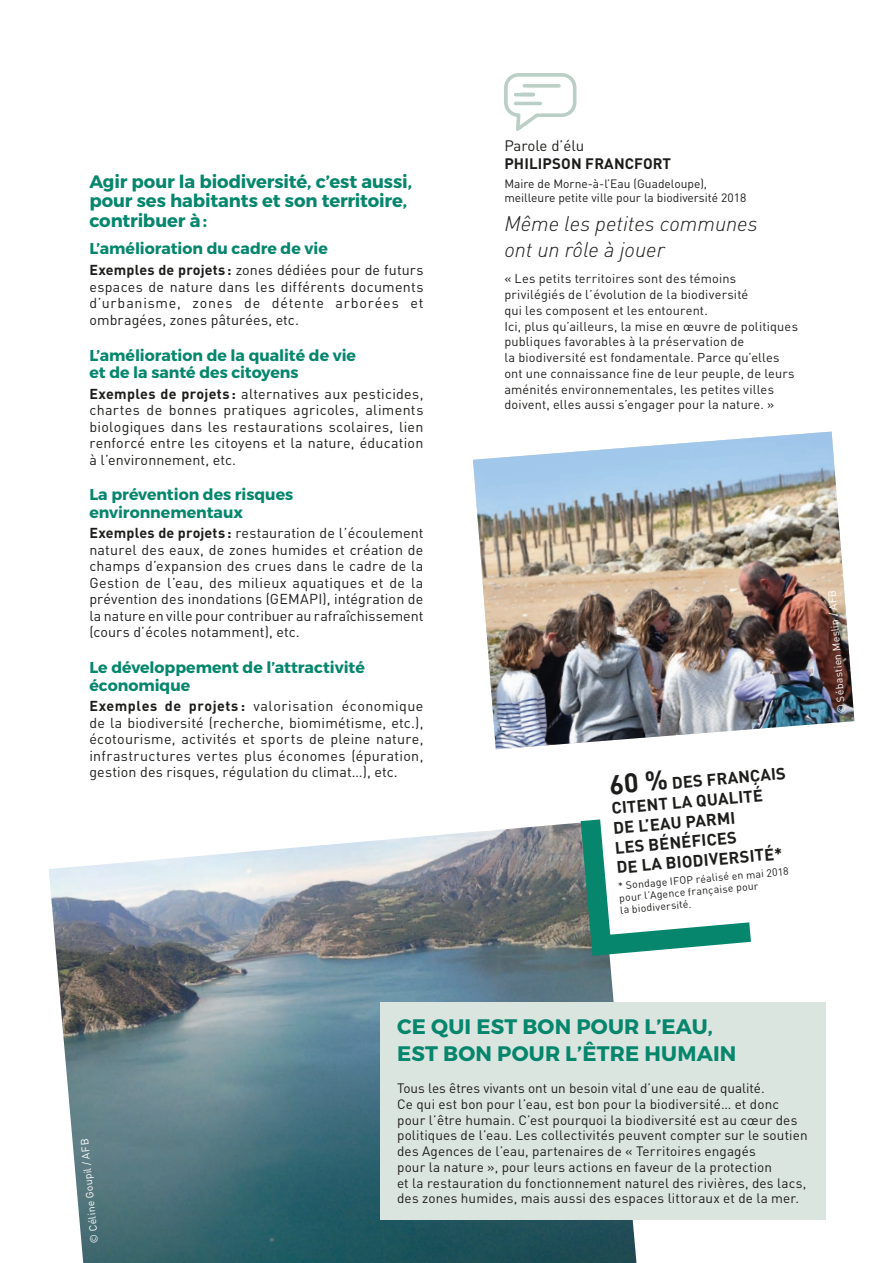
<style>
.page{position:relative;width:881px;height:1263px;background:#fff}
.page>*{position:absolute;margin:0;border:0;box-sizing:border-box;transform-origin:0 0}
.t1{font:700 21px/27px "Montserrat";letter-spacing:.01em;color:#05866d}
.t2{font:italic 300 21px/25.2px "DIN Pro";color:#1d1d1b}
.t3{font:700 18px/19.5px "Montserrat";letter-spacing:-.005em;color:#05866d}
.t4{font:700 16.5px/19.8px "DIN Pro";color:#1d1d1b}
.t5{font:700 15.75px/17.2px "Montserrat";letter-spacing:-.005em;color:#05866d}
.t6{font:700 15px "DIN Pro";letter-spacing:.01em;color:#1d1d1b}
.t7{font:15px "DIN Pro";color:#1d1d1b}
.t8{font:14.25px/16.5px "DIN Pro";letter-spacing:.01em;color:#1d1d1b;text-align:justify}
.t9{font:13.5px/15.8px "DIN Pro";letter-spacing:.01em;color:#1d1d1b}
.t10{font:12.75px/15.8px "DIN Pro";letter-spacing:.015em;color:#1d1d1b}
.t11{font:12px/14.4px "DIN Pro";color:#1d1d1b}
.t12{font:10.5px/12px "DIN Pro";color:#1d1d1b}
.t13{font:10.5px "DIN Pro";color:#fff}
.s1{font-weight:700}
.s2{font-size:27px}
</style>
<div class="page">
<img style="left:49px;top:823px;width:587px;height:440px">
<svg style="left:569px;top:819px;width:182px;height:147px"></svg>
<div style="left:380px;top:1002px;width:445px;height:218px;background:#dbe5e0"></div>
<img style="left:473px;top:432px;width:381px;height:317px">
<svg style="left:504px;top:73px;width:72px;height:58px"></svg>
<svg style="left:522px;top:84px;width:38px;height:4px"></svg>
<hr style="left:513px;top:102px;width:29px;height:3px;background:#bacfc6;border-radius:2px">
<hr style="left:513px;top:93px;width:21px;height:3px;background:#bacfc6;border-radius:2px">
<hr style="left:520px;top:93px;width:15px;height:3px;background:#bacfc6;border-radius:2px">
<p class="t3" style="left:89px;top:172px;width:324px">Agir pour la biodiversité, c’est aussi, pour ses habitants et son territoire, contribuer à:</p>
<p class="t5" style="left:89px;top:240px;width:240px">L’amélioration du cadre de vie</p>
<p class="t8" style="left:89px;top:260px;width:335px"><span class="s1">Exemples de projets:</span> zones dédiées pour de futurs espaces de nature dans les différents documents d’urbanisme, zones de détente arborées et ombragées, zones pâturées, etc.</p>
<p class="t5" style="left:89px;top:347px;width:268px">L’amélioration de la qualité de vie et de la santé des citoyens</p>
<p class="t8" style="left:89px;top:384px;width:335px"><span class="s1">Exemples de projets :</span> alternatives aux pesticides, chartes de bonnes pratiques agricoles, aliments biologiques dans les restaurations scolaires, lien renforcé entre les citoyens et la nature, éducation à l’environnement, etc.</p>
<p class="t5" style="left:89px;top:486px;width:205px">La prévention des risques environnementaux</p>
<p class="t8" style="left:89px;top:524px;width:335px"><span class="s1">Exemples de projets :</span> restauration de l’écoulement naturel des eaux, de zones humides et création de champs d’expansion des crues dans le cadre de la Gestion de l’eau, des milieux aquatiques et de la prévention des inondations (GEMAPI), intégration de la nature en ville pour contribuer au rafraîchissement (cours d’écoles notamment), etc.</p>
<p class="t5" style="left:89px;top:659px;width:277px">Le développement de l’attractivité économique</p>
<p class="t8" style="left:89px;top:696px;width:335px"><span class="s1">Exemples de projets :</span> valorisation économique de la biodiversité (recherche, biomimétisme, etc.), écotourisme, activités et sports de pleine nature, infrastructures vertes plus économes (épuration, gestion des risques, régulation du climat…), etc.</p>
<p class="t7" style="left:504px;top:134px;width:81px">Parole d’élu</p>
<p class="t6" style="left:504px;top:151px;width:168px">PHILIPSON FRANCFORT</p>
<p class="t11" style="left:504px;top:175px;width:243px">Maire de Morne-à-l’Eau (Guadeloupe), meilleure petite ville pour la biodiversité 2018</p>
<h1 class="t2" style="left:504px;top:209px;width:255px">Même les petites communes ont un rôle à jouer</h1>
<p class="t10" style="left:504px;top:270px;width:295px">« Les petits territoires sont des témoins privilégiés de l’évolution de la biodiversité<br>qui les composent et les entourent.<br>Ici, plus qu’ailleurs, la mise en œuvre de politiques publiques favorables à la préservation de<br>la biodiversité est fondamentale. Parce qu’elles ont une connaissance fine de leur peuple, de leurs aménités environnementales, les petites villes doivent, elles aussi s’engager pour la nature. »</p>
<p class="t4" style="left:608px;top:777px;width:178px;rotate:-5deg"><span class="s2">60 %</span> DES FRANÇAIS<br>CITENT LA QUALITÉ<br>DE L’EAU PARMI<br>LES BÉNÉFICES<br>DE LA BIODIVERSITÉ*</p>
<p class="t12" style="left:617px;top:879px;width:172px;rotate:-5deg">* Sondage IFOP réalisé en mai 2018 pour l’Agence française pour<br>la biodiversité.</p>
<p class="t13" style="left:832px;top:714px;width:125px;rotate:-94deg">© Sébastien Meslin / AFB</p>
<p class="t13" style="left:86px;top:1244px;width:107px;rotate:-95deg">© Céline Goupil / AFB</p>
<h1 class="t1" style="left:397px;top:1013px;width:340px">CE QUI EST BON POUR L’EAU,<br>EST BON POUR L’ÊTRE HUMAIN</h1>
<p class="t9" style="left:397px;top:1079px;width:412px">Tous les êtres vivants ont un besoin vital d’une eau de qualité.<br>Ce qui est bon pour l’eau, est bon pour la biodiversité… et donc pour l’être humain. C’est pourquoi la biodiversité est au cœur des politiques de l’eau. Les collectivités peuvent compter sur le soutien des Agences de l’eau, partenaires de « Territoires engagés<br>pour la nature », pour leurs actions en faveur de la protection<br>et la restauration du fonctionnement naturel des rivières, des lacs, des zones humides, mais aussi des espaces littoraux et de la mer.</p>
</div>
